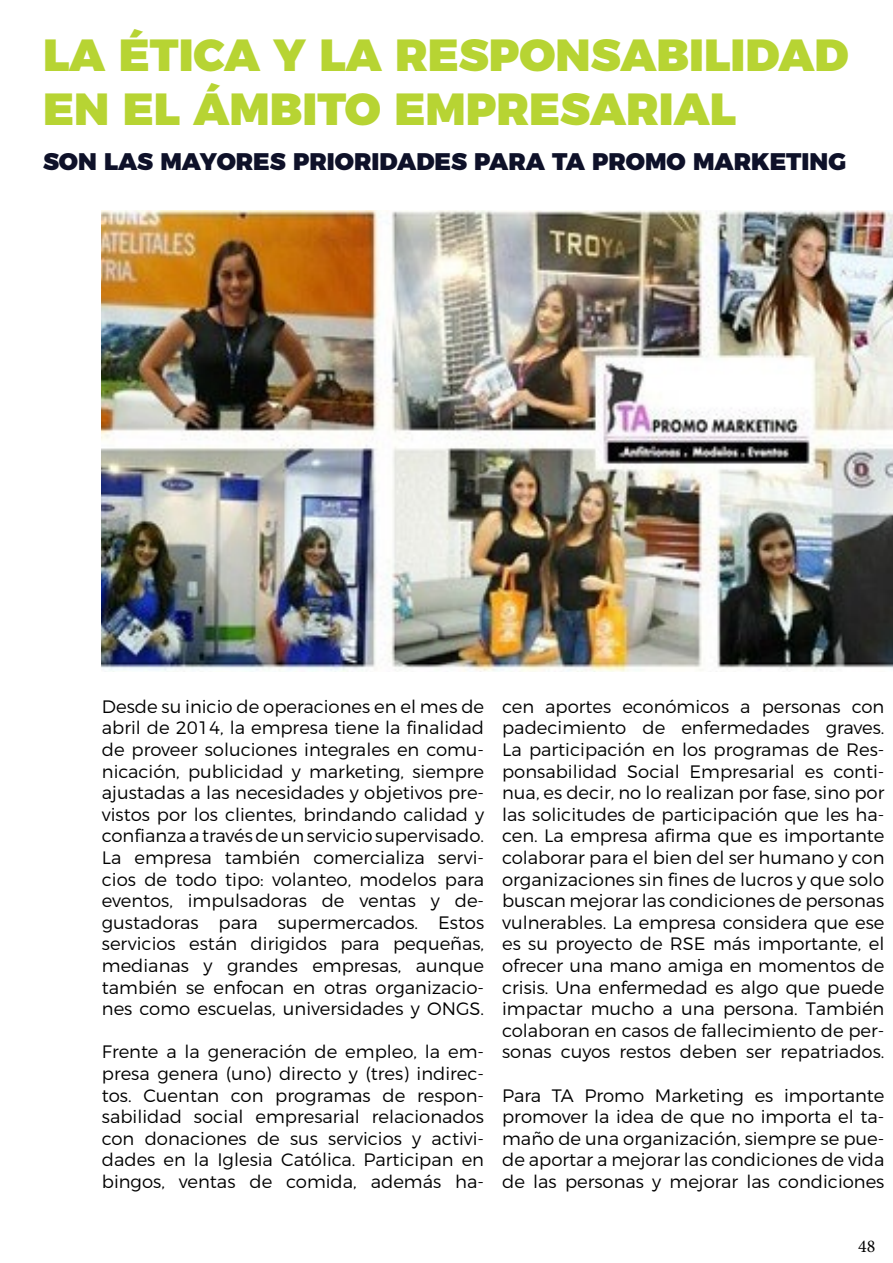
<style>
.page{position:relative;width:893px;height:1263px;background:#fff}
.page>*{position:absolute;margin:0;border:0;box-sizing:border-box;transform-origin:0 0}
.t1{font:900 45px/54px "Montserrat";color:#b7d433}
.t2{font:900 24px "Montserrat";color:#0e1129}
.t3{font:300 18px/21.6px "Montserrat";color:#000;text-align:justify}
.t4{font:18px "Minion Pro";color:#000}
</style>
<div class="page">
<img style="left:102px;top:210px;width:791px;height:461px">
<h1 class="t1" style="left:43px;top:25px;width:807px">LA ÉTICA Y LA RESPONSABILIDAD<br>EN EL ÁMBITO EMPRESARIAL</h1>
<h2 class="t2" style="left:43px;top:141px;width:804px">SON LAS MAYORES PRIORIDADES PARA TA PROMO MARKETING</h2>
<p class="t3" style="left:102px;top:694px;width:384px">Desde su inicio de operaciones en el mes de abril de 2014, la empresa tiene la finalidad de proveer soluciones integrales en comu&shy;nicación, publicidad y marketing, siempre ajustadas a las necesidades y objetivos pre&shy;vistos por los clientes, brindando calidad y confianza a través de un servicio supervisado.<br>La empresa también comercializa servi&shy;cios de todo tipo: volanteo, modelos para eventos, impulsadoras de ventas y de&shy;gustadoras para supermercados. Estos servicios están dirigidos para pequeñas, medianas y grandes empresas, aunque también se enfocan en otras organizacio&shy;nes como escuelas, universidades y ONGS.</p>
<p class="t3" style="left:102px;top:1039px;width:384px">Frente a la generación de empleo, la em&shy;presa genera (uno) directo y (tres) indirec&shy;tos. Cuentan con programas de respon&shy;sabilidad social empresarial relacionados con donaciones de sus servicios y activi&shy;dades en la Iglesia Católica. Participan en bingos, ventas de comida, además ha-</p>
<p class="t3" style="left:502px;top:694px;width:384px">cen aportes económicos a personas con padecimiento de enfermedades graves.<br>La participación en los programas de Res&shy;ponsabilidad Social Empresarial es conti&shy;nua, es decir, no lo realizan por fase, sino por las solicitudes de participación que les ha&shy;cen. La empresa afirma que es importante colaborar para el bien del ser humano y con organizaciones sin fines de lucros y que solo buscan mejorar las condiciones de personas vulnerables. La empresa considera que ese es su proyecto de RSE más importante, el ofrecer una mano amiga en momentos de crisis. Una enfermedad es algo que puede impactar mucho a una persona. También colaboran en casos de fallecimiento de per&shy;sonas cuyos restos deben ser repatriados.</p>
<p class="t3" style="left:502px;top:1083px;width:384px">Para TA Promo Marketing es importante promover la idea de que no importa el ta&shy;maño de una organización, siempre se pue&shy;de aportar a mejorar las condiciones de vida de las personas y mejorar las condiciones</p>
<p class="t4" style="left:858px;top:1234px;width:19px">48</p>
</div>
